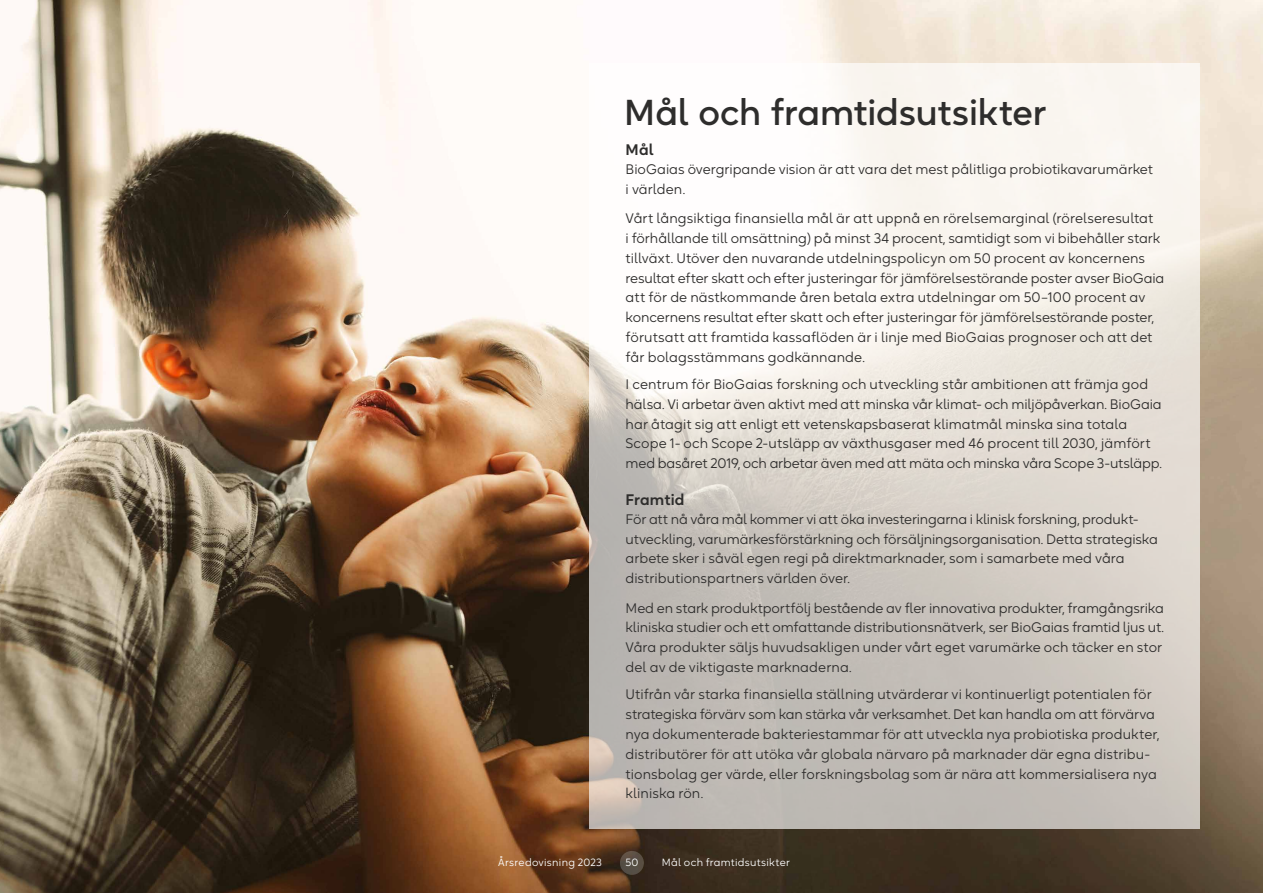
<style>
.page{position:relative;width:1263px;height:893px;background:#fff}
.page>*{position:absolute;margin:0;border:0;box-sizing:border-box;transform-origin:0 0}
.t1{font:500 36px "Oktah Neue";letter-spacing:-.005em;color:#2e2d2c}
.t2{font:600 15.3px "Oktah Neue";letter-spacing:.01em;color:#2e2d2c}
.t3{font:13.8px/19.8px "Oktah Neue Nr";color:#2e2d2c}
.t4{font:10.5px "Oktah Neue Nr";letter-spacing:.025em;color:#fff}
</style>
<div class="page">
<img style="left:0;top:0;width:1263px;height:893px">
<svg style="left:589px;top:64px;width:610px;height:765px"></svg>
<div style="left:620px;top:851px;width:24px;height:24px;background:linear-gradient(to right,#574e46,#584e42);border-radius:50%"></div>
<h1 class="t1" style="left:624px;top:85px;width:424px">Mål och framtidsutsikter</h1>
<p class="t2" style="left:625px;top:138px;width:30px">Mål</p>
<p class="t3" style="left:625px;top:158px;width:529px">BioGaias övergripande vision är att vara det mest pålitliga probiotikavarumärket i världen.</p>
<p class="t3" style="left:625px;top:208px;width:540px">Vårt långsiktiga finansiella mål är att uppnå en rörelsemarginal (rörelseresultat<br>i förhållande till omsättning) på minst 34 procent, samtidigt som vi bibehåller stark tillväxt. Utöver den nuvarande utdelningspolicyn om 50 procent av koncernens resultat efter skatt och efter justeringar för jämförelsestörande poster avser BioGaia att för de nästkommande åren betala extra utdelningar om 50–100 procent av koncernens resultat efter skatt och efter justeringar för jämförelsestörande poster, förutsatt att framtida kassaflöden är i linje med BioGaias prognoser och att det får bolagsstämmans godkännande.</p>
<p class="t3" style="left:625px;top:373px;width:538px">I centrum för BioGaias forskning och utveckling står ambitionen att främja god hälsa. Vi arbetar även aktivt med att minska vår klimat- och miljöpåverkan. BioGaia har åtagit sig att enligt ett vetenskapsbaserat klimatmål minska sina totala Scope 1- och Scope 2-utsläpp av växthusgaser med 46 procent till 2030, jämfört med basåret 2019, och arbetar även med att mäta och minska våra Scope 3-utsläpp.</p>
<p class="t2" style="left:625px;top:488px;width:60px">Framtid</p>
<p class="t3" style="left:625px;top:508px;width:534px">För att nå våra mål kommer vi att öka investeringarna i klinisk forskning, produkt&shy;utveckling, varumärkesförstärkning och försäljningsorganisation. Detta strategiska arbete sker i såväl egen regi på direktmarknader, som i samarbete med våra distributionspartners världen över.</p>
<p class="t3" style="left:625px;top:597px;width:540px;text-align:justify">Med en stark produktportfölj bestående av fler innovativa produkter, framgångsrika kliniska studier och ett omfattande distributionsnätverk, ser BioGaias framtid ljus ut.<br>Våra produkter säljs huvudsakligen under vårt eget varumärke och täcker en stor del av de viktigaste marknaderna.</p>
<p class="t3" style="left:625px;top:684px;width:535px">Utifrån vår starka finansiella ställning utvärderar vi kontinuerligt potentialen för strategiska förvärv som kan stärka vår verksamhet. Det kan handla om att förvärva nya dokumenterade bakteriestammar för att utveckla nya probiotiska produkter, distributörer för att utöka vår globala närvaro på marknader där egna distribu&shy;tionsbolag ger värde, eller forskningsbolag som är nära att kommersialisera nya kliniska rön.</p>
<p class="t4" style="left:498px;top:855px;width:105px">Årsredovisning 2023</p>
<p class="t4" style="left:625px;top:855px;width:15px">50</p>
<p class="t4" style="left:662px;top:855px;width:130px">Mål och framtidsutsikter</p>
</div>
